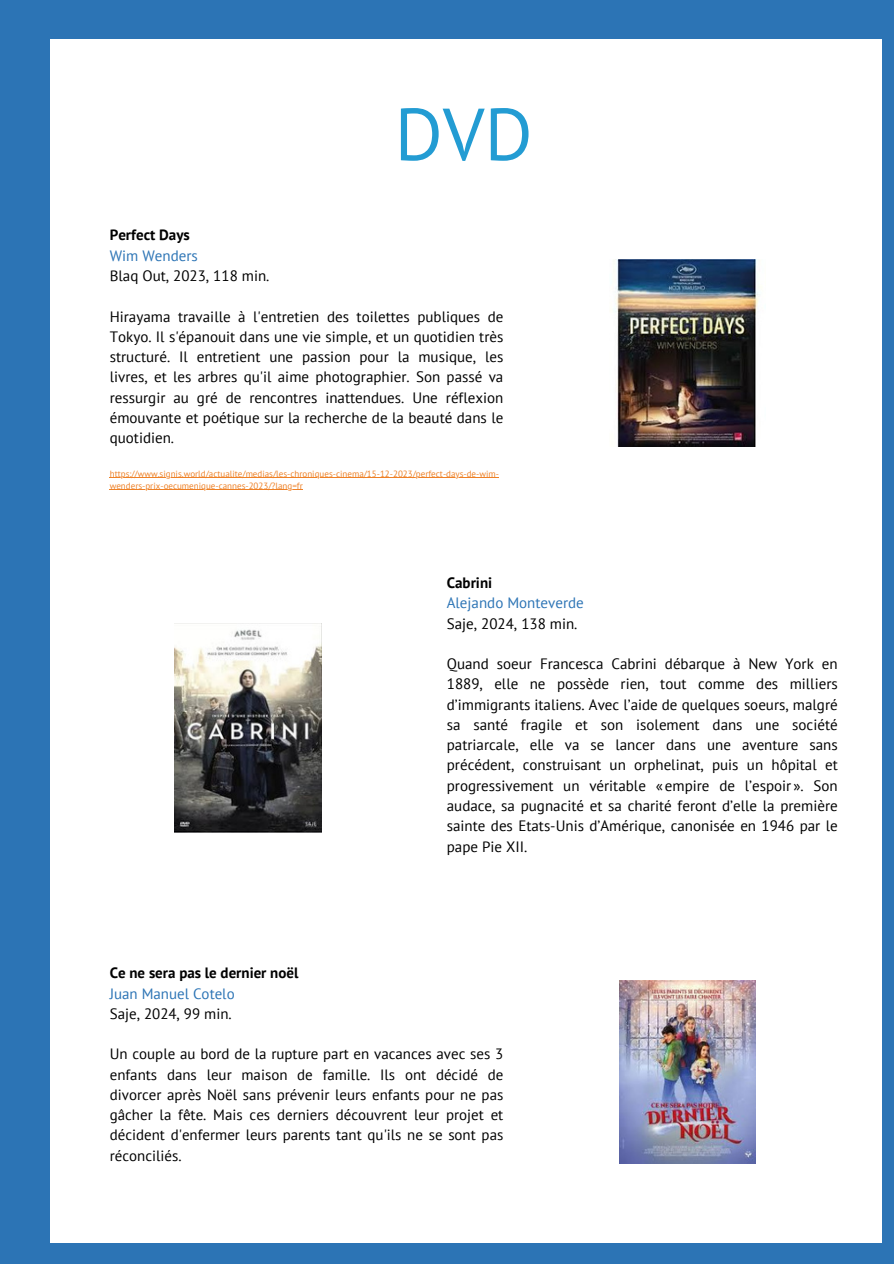
<style>
.page{position:relative;width:894px;height:1264px;background:#fff}
.page>*{position:absolute;margin:0;border:0;box-sizing:border-box;transform-origin:0 0}
.t1{font:73.5px "PT Sans";color:#239cd3}
.t2{font:15px/20.2px "PT Sans";color:#000;text-align:justify}
.t3{font:700 15px/20.2px "PT Sans";color:#000}
.t4{font:15px/20.2px "PT Sans";color:#2c74b5}
.t5{font:9px "PT Sans";color:#ee8025}
.s1{font-weight:700}
.s2{color:#2c74b5}
.s3{font-weight:700;color:#000}
.s4{color:#000}
.s5{font-weight:400;color:#2c74b5}
.s6{font-weight:400}
</style>
<div class="page">
<div style="left:0;top:0;width:893px;height:1263px;background:#2c74b5"></div>
<div style="left:50px;top:39px;width:831px;height:1203px;background:#fff"></div>
<img style="left:615px;top:259px;width:145px;height:187px">
<img style="left:175px;top:623px;width:146px;height:209px">
<img style="left:619px;top:980px;width:136px;height:183px">
<hr style="left:110px;top:477px;width:389px;height:1px;background:#ee8025">
<hr style="left:110px;top:489px;width:193px;height:1px;background:#ee8025">
<p class="t1" style="left:394px;top:85px;width:139px">DVD</p>
<p class="t2" style="left:110px;top:225px;width:161px;text-align:left"><span class="s1">Perfect Days<br></span><span class="s2">Wim Wenders<br></span>Blaq Out, 2023, 118 min.</p>
<h1 class="t2" style="left:110px;top:306px;width:395px">Hirayama travaille à l'entretien des toilettes publiques de Tokyo. Il s'épanouit dans une vie simple, et un quotidien très structuré. Il entretient une passion pour la musique, les livres, et les arbres qu'il aime photographier. Son passé va ressurgir au gré de rencontres inattendues. Une réflexion émouvante et poétique sur la recherche de la beauté dans le quotidien.</h1>
<h2 class="t5" style="left:110px;top:467px;width:390px">https://www.signis.world/actualite/medias/les-chroniques-cinema/15-12-2023/perfect-days-de-wim-</h2>
<h2 class="t5" style="left:110px;top:479px;width:194px">wenders-prix-oecumenique-cannes-2023/?lang=fr</h2>
<h2 class="t4" style="left:446px;top:572px;width:138px"><span class="s3">Cabrini<br></span>Alejando Monteverde<br><span class="s4">Saje, 2024, 138 min.</span></h2>
<h2 class="t2" style="left:446px;top:653px;width:392px">Quand soeur Francesca Cabrini débarque à New York en 1889, elle ne possède rien, tout comme des milliers d’immigrants italiens. Avec l’aide de quelques soeurs, malgré sa santé fragile et son isolement dans une société patriarcale, elle va se lancer dans une aventure sans précédent, construisant un orphelinat, puis un hôpital et progressivement un véritable « empire de l’espoir ». Son audace, sa pugnacité et sa charité feront d’elle la première sainte des Etats-Unis d’Amérique, canonisée en 1946 par le pape Pie XII.</h2>
<p class="t3" style="left:110px;top:962px;width:190px">Ce ne sera pas le dernier noël<br><span class="s5">Juan Manuel Cotelo<br></span><span class="s6">Saje, 2024, 99 min.</span></p>
<p class="t2" style="left:110px;top:1043px;width:395px">Un couple au bord de la rupture part en vacances avec ses 3 enfants dans leur maison de famille. Ils ont décidé de divorcer après Noël sans prévenir leurs enfants pour ne pas gâcher la fête. Mais ces derniers découvrent leur projet et décident d'enfermer leurs parents tant qu'ils ne se sont pas réconciliés.</p>
</div>
